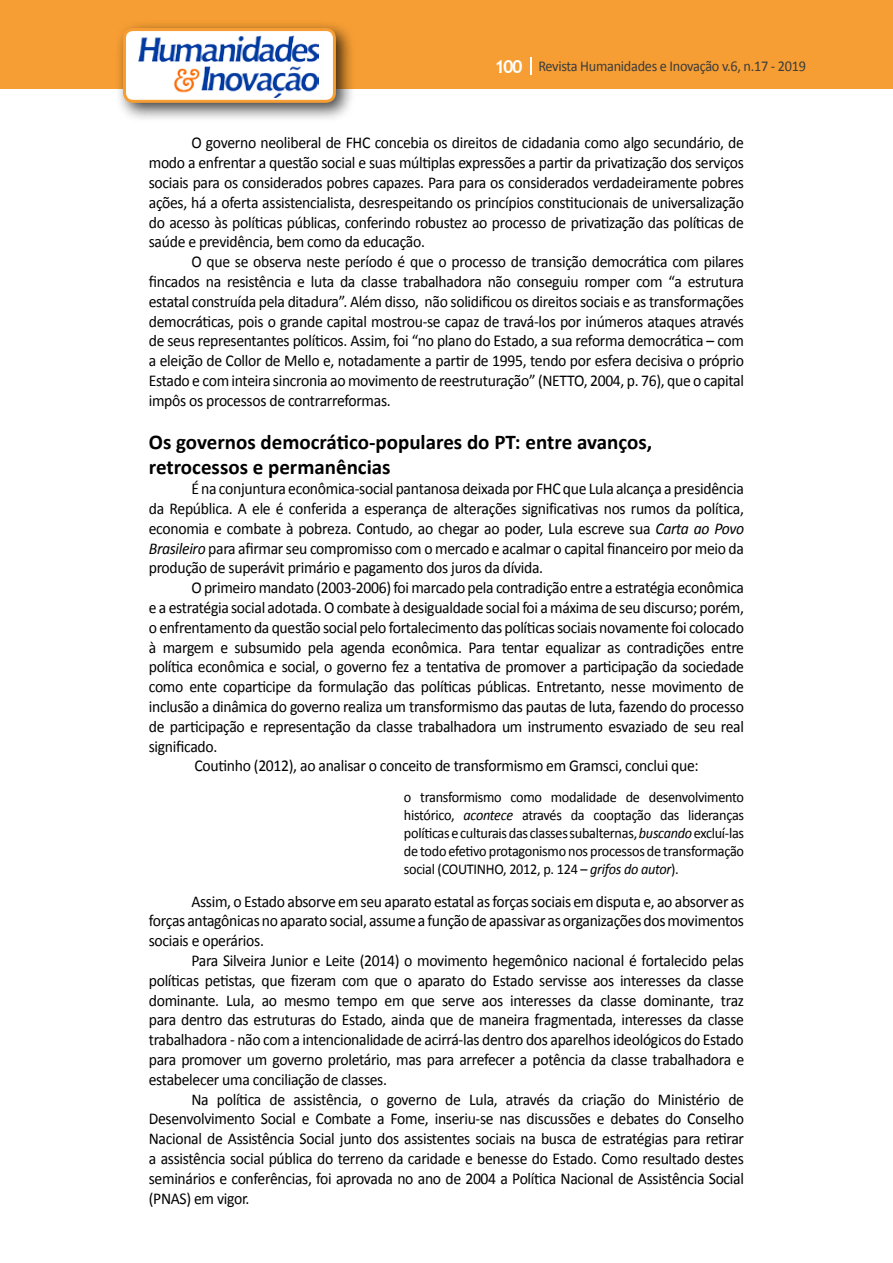
<style>
.page{position:relative;width:893px;height:1263px;background:#fff}
.page>*{position:absolute;margin:0;border:0;box-sizing:border-box;transform-origin:0 0}
.t1{font:700 21px/25.2px "Calibri";color:#000}
.t2{font:16.5px/19.8px "Calibri";letter-spacing:-.02em;color:#000;text-align:justify;scale:.95 1}
.t3{font:15px/18px "Calibri";letter-spacing:-.02em;color:#000;text-align:justify;scale:.95 1}
.t4{font:15px "Calibri";letter-spacing:-.02em;color:#3c3c3b;scale:.95 1}
.s1{font-family:"Trebuchet MS";font-weight:700;font-size:18px;color:#fff}
.s2{font-style:italic}
</style>
<div class="page">
<div style="left:0;top:0;width:893px;height:88px;background:#f69e34"></div>
<svg style="left:530px;top:57px;width:2px;height:18px"></svg>
<div style="left:115px;top:20px;width:241px;height:103px;background:#000;opacity:.75"></div>
<div style="left:125px;top:30px;width:209px;height:71px;background:#fff;border-radius:9px"></div>
<img style="left:138px;top:35px;width:181px;height:62px">
<div style="left:123px;top:28px;width:213px;height:75px;border:3px solid #f69e34;border-radius:9px"></div>
<p class="t4" style="left:495px;top:57px;width:329px"><span class="s1">100</span> Revista Humanidades e Inovação v.6, n.17 - 2019</p>
<p class="t2" style="left:149px;top:133px;width:628px;text-indent:43px">O governo neoliberal de FHC concebia os direitos de cidadania como algo secundário, de modo a enfrentar a questão social e suas múltiplas expressões a partir da privatização dos serviços sociais para os considerados pobres capazes. Para para os considerados verdadeiramente pobres ações, há a oferta assistencialista, desrespeitando os princípios constitucionais de universalização do acesso às políticas públicas, conferindo robustez ao processo de privatização das políticas de saúde e previdência, bem como da educação.</p>
<p class="t2" style="left:149px;top:252px;width:628px;text-indent:43px">O que se observa neste período é que o processo de transição democrática com pilares fincados na resistência e luta da classe trabalhadora não conseguiu romper com “a estrutura estatal construída pela ditadura”. Além disso, não solidificou os direitos sociais e as transformações democráticas, pois o grande capital mostrou-se capaz de travá-los por inúmeros ataques através de seus representantes políticos. Assim, foi “no plano do Estado, a sua reforma democrática – com a eleição de Collor de Mello e, notadamente a partir de 1995, tendo por esfera decisiva o próprio Estado e com inteira sincronia ao movimento de reestruturação” (NETTO, 2004, p. 76), que o capital impôs os processos de contrarreformas.</p>
<p class="t1" style="left:149px;top:429px;width:505px">Os governos democrático-populares do PT: entre avanços, retrocessos e permanências</p>
<p class="t2" style="left:149px;top:479px;width:628px;text-indent:43px">É na conjuntura econômica-social pantanosa deixada por FHC que Lula alcança a presidência da República. A ele é conferida a esperança de alterações significativas nos rumos da política, economia e combate à pobreza. Contudo, ao chegar ao poder, Lula escreve sua <span class="s2">Carta ao Povo Brasileiro</span> para afirmar seu compromisso com o mercado e acalmar o capital financeiro por meio da produção de superávit primário e pagamento dos juros da dívida.</p>
<p class="t2" style="left:191px;top:578px;width:583px">O primeiro mandato (2003-2006) foi marcado pela contradição entre a estratégia econômica</p>
<p class="t2" style="left:149px;top:598px;width:628px">e a estratégia social adotada. O combate à desigualdade social foi a máxima de seu discurso; porém,</p>
<p class="t2" style="left:149px;top:617px;width:628px">o enfrentamento da questão social pelo fortalecimento das políticas sociais novamente foi colocado</p>
<p class="t2" style="left:149px;top:637px;width:628px">à margem e subsumido pela agenda econômica. Para tentar equalizar as contradições entre</p>
<p class="t2" style="left:149px;top:657px;width:628px">política econômica e social, o governo fez a tentativa de promover a participação da sociedade</p>
<p class="t2" style="left:149px;top:677px;width:628px">como ente coparticipe da formulação das políticas públicas. Entretanto, nesse movimento de</p>
<p class="t2" style="left:149px;top:697px;width:628px">inclusão a dinâmica do governo realiza um transformismo das pautas de luta, fazendo do processo</p>
<p class="t2" style="left:149px;top:716px;width:628px">de participação e representação da classe trabalhadora um instrumento esvaziado de seu real</p>
<p class="t2" style="left:149px;top:736px;width:74px">significado.</p>
<p class="t2" style="left:195px;top:756px;width:532px">Coutinho (2012), ao analisar o conceito de transformismo em Gramsci, conclui que:</p>
<p class="t3" style="left:404px;top:788px;width:360px">o transformismo como modalidade de desenvolvimento histórico, <span class="s2">acontece</span> através da cooptação das lideranças políticas e culturais das classes subalternas, <span class="s2">buscando</span> excluí-las de todo efetivo protagonismo nos processos de transformação social (COUTINHO, 2012, p. 124 – <span class="s2">grifos do autor</span>).</p>
<p class="t2" style="left:149px;top:891px;width:628px;text-indent:43px">Assim, o Estado absorve em seu aparato estatal as forças sociais em disputa e, ao absorver as forças antagônicas no aparato social, assume a função de apassivar as organizações dos movimentos sociais e operários.</p>
<p class="t2" style="left:149px;top:951px;width:628px;text-indent:43px">Para Silveira Junior e Leite (2014) o movimento hegemônico nacional é fortalecido pelas políticas petistas, que fizeram com que o aparato do Estado servisse aos interesses da classe dominante. Lula, ao mesmo tempo em que serve aos interesses da classe dominante, traz para dentro das estruturas do Estado, ainda que de maneira fragmentada, interesses da classe trabalhadora - não com a intencionalidade de acirrá-las dentro dos aparelhos ideológicos do Estado para promover um governo proletário, mas para arrefecer a potência da classe trabalhadora e estabelecer uma conciliação de classes.</p>
<p class="t2" style="left:149px;top:1089px;width:628px;text-indent:43px">Na política de assistência, o governo de Lula, através da criação do Ministério de Desenvolvimento Social e Combate a Fome, inseriu-se nas discussões e debates do Conselho Nacional de Assistência Social junto dos assistentes sociais na busca de estratégias para retirar a assistência social pública do terreno da caridade e benesse do Estado. Como resultado destes seminários e conferências, foi aprovada no ano de 2004 a Política Nacional de Assistência Social (PNAS) em vigor.</p>
</div>
